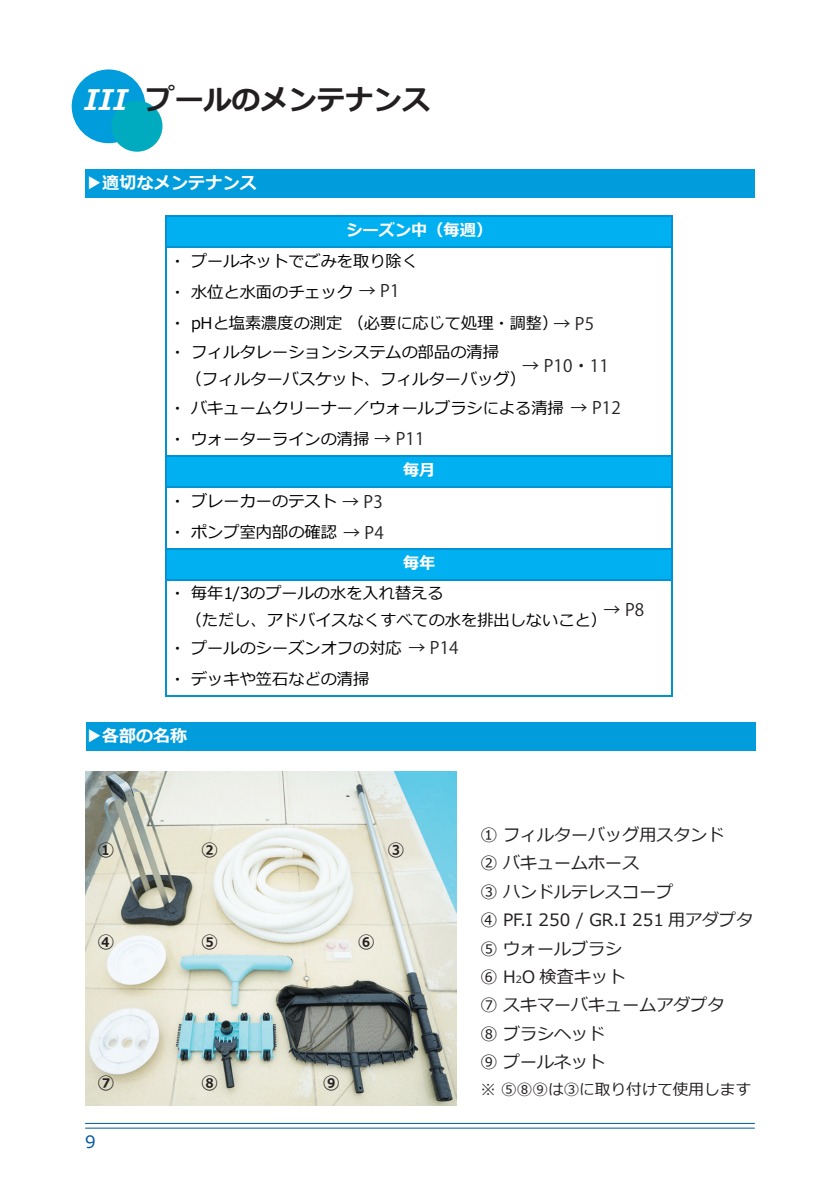
<style>
.page{position:relative;width:840px;height:1191px;background:#fff}
.page>*{position:absolute;margin:0;border:0;box-sizing:border-box;transform-origin:0 0}
.キャプション{font:italic 700 28.4px "Meiryo";color:#231f20}
.キャプション-2{font:17px "Meiryo";color:#231f20}
.キャプション-3{font:700 17px "Meiryo";letter-spacing:.01em;color:#fff}
.キャプション-4{font:17px "Koz Go Pro";letter-spacing:.01em;color:#231f20}
.キャプション-5{font:700 17px "Meiryo";color:#231f20}
.キャプション-6{font:17px "Meiryo";color:#00599c}
.t1{font:16.2px/30.6px "Meiryo";color:#000}
.t2{font:700 16.2px "Meiryo";color:#fff}
.キャプション-7{font:15.6px "Meiryo";color:#231f20}
.s1{color:#fff}
.s2{font-weight:700;color:#fff}
.s3{font-family:"Koz Go Pro";font-size:17px;color:#231f20}
.s4{font-size:10px}
</style>
<div class="page">
<hr style="left:85px;top:1123px;width:669px;height:1px;background:#00599c">
<hr style="left:85px;top:1127px;width:669px;height:1px;background:#00599c">
<div style="left:85px;top:170px;width:669px;height:28px;background:#009cdb"></div>
<div style="left:72px;top:69px;width:73px;height:74px;background:#009cdb;border-radius:50%"></div>
<div style="left:111px;top:101px;width:51px;height:51px;background:#00abc0;border-radius:50%"></div>
<img style="left:85px;top:771px;width:371px;height:334px">
<div style="left:86px;top:722px;width:669px;height:28px;background:#009cdb"></div>
<div style="left:165px;top:215px;width:507px;height:33px;background:#00b0f0"></div>
<div style="left:165px;top:455px;width:507px;height:33px;background:#00b0f0"></div>
<div style="left:165px;top:548px;width:507px;height:33px;background:#00b0f0"></div>
<hr style="left:165px;top:215px;width:2px;height:482px;background:#0092d2">
<hr style="left:671px;top:217px;width:1px;height:480px;background:#0092d2">
<hr style="left:167px;top:215px;width:505px;height:2px;background:#0092d2">
<hr style="left:167px;top:246px;width:505px;height:2px;background:#0092d2">
<hr style="left:167px;top:455px;width:505px;height:2px;background:#0092d2">
<hr style="left:167px;top:486px;width:505px;height:2px;background:#0092d2">
<hr style="left:167px;top:548px;width:505px;height:2px;background:#0092d2">
<hr style="left:167px;top:579px;width:505px;height:2px;background:#0092d2">
<hr style="left:167px;top:695px;width:505px;height:2px;background:#0092d2">
<p class="キャプション" style="left:84px;top:80px;width:347px"><span class="s1">III</span> プールのメンテナンス</p>
<p class="キャプション-3" style="left:85px;top:171px;width:173px">▶適切なメンテナンス</p>
<p class="t1" style="left:169px;top:215px;width:390px;text-indent:177px"><span class="s2">シーズン中（毎週）<br></span>・ プールネットでごみを取り除く<br>・ ⽔位と⽔⾯のチェック <span class="s3">→ P1<br></span>・ pHと塩素濃度の測定 （必要に応じて処理・調整）・ フィルタレーションシステムの部品の清掃</p>
<p class="t1" style="left:169px;top:366px;width:452px;line-height:28.4px;text-indent:16px">（フィルターバスケット、フィルターバッグ）<br>・ バキュームクリーナー／ウォールブラシによる清掃 <span class="s3">→ P12</span></p>
<p class="t1" style="left:169px;top:424px;width:256px">・ ウォーターラインの清掃 <span class="s3">→ P11</span></p>
<p class="t2" style="left:403px;top:458px;width:34px">毎⽉</p>
<p class="t1" style="left:169px;top:486px;width:215px">・ ブレーカーのテスト <span class="s3">→ P3</span></p>
<p class="t1" style="left:169px;top:517px;width:215px">・ ポンプ室内部の確認 <span class="s3">→ P4</span></p>
<p class="t2" style="left:403px;top:551px;width:34px">毎年</p>
<p class="t1" style="left:169px;top:578px;width:275px">・ 毎年1/3のプールの⽔を⼊れ替える</p>
<p class="t1" style="left:169px;top:606px;width:438px;line-height:28.4px;text-indent:16px">（ただし、アドバイスなくすべての⽔を排出しないこと）・ プールのシーズンオフの対応 <span class="s3">→ P14</span></p>
<p class="t1" style="left:169px;top:664px;width:201px">・ デッキや笠⽯などの清掃</p>
<p class="キャプション-4" style="left:553px;top:312px;width:42px">→ P5</p>
<p class="キャプション-4" style="left:522px;top:355px;width:88px">→ P10・11</p>
<p class="キャプション-4" style="left:603px;top:599px;width:42px">→ P8</p>
<p class="キャプション-3" style="left:85px;top:723px;width:104px">▶各部の名称</p>
<p class="キャプション-5" style="left:97px;top:838px;width:19px">①</p>
<p class="キャプション-5" style="left:201px;top:838px;width:19px">②</p>
<p class="キャプション-5" style="left:387px;top:838px;width:19px">③</p>
<p class="キャプション-5" style="left:97px;top:929px;width:19px">④</p>
<p class="キャプション-5" style="left:201px;top:929px;width:19px">⑤</p>
<p class="キャプション-5" style="left:357px;top:929px;width:19px">⑥</p>
<p class="キャプション-5" style="left:97px;top:1070px;width:19px">⑦</p>
<p class="キャプション-5" style="left:201px;top:1070px;width:19px">⑧</p>
<p class="キャプション-5" style="left:322px;top:1070px;width:19px">⑨</p>
<p class="キャプション-6" style="left:85px;top:1129px;width:12px">9</p>
<p class="キャプション-2" style="left:480px;top:823px;width:245px">① フィルターバッグ用スタンド</p>
<p class="キャプション-2" style="left:480px;top:851px;width:160px">② バキュームホース</p>
<p class="キャプション-2" style="left:480px;top:879px;width:194px">③ ハンドルテレスコープ</p>
<p class="キャプション-2" style="left:480px;top:908px;width:274px">④ PF.I 250 / GR.I 251 用アダプタ</p>
<p class="キャプション-2" style="left:480px;top:936px;width:143px">⑤ ウォールブラシ</p>
<p class="キャプション-2" style="left:480px;top:964px;width:146px">⑥ H<span class="s4">2</span>O 検査キット</p>
<p class="キャプション-2" style="left:480px;top:993px;width:245px">⑦ スキマーバキュームアダプタ</p>
<p class="キャプション-2" style="left:480px;top:1021px;width:126px">⑧ ブラシヘッド</p>
<p class="キャプション-2" style="left:480px;top:1050px;width:126px">⑨ プールネット</p>
<p class="キャプション-7" style="left:480px;top:1078px;width:272px">※ ⑤⑧⑨は③に取り付けて使用します</p>
</div>
